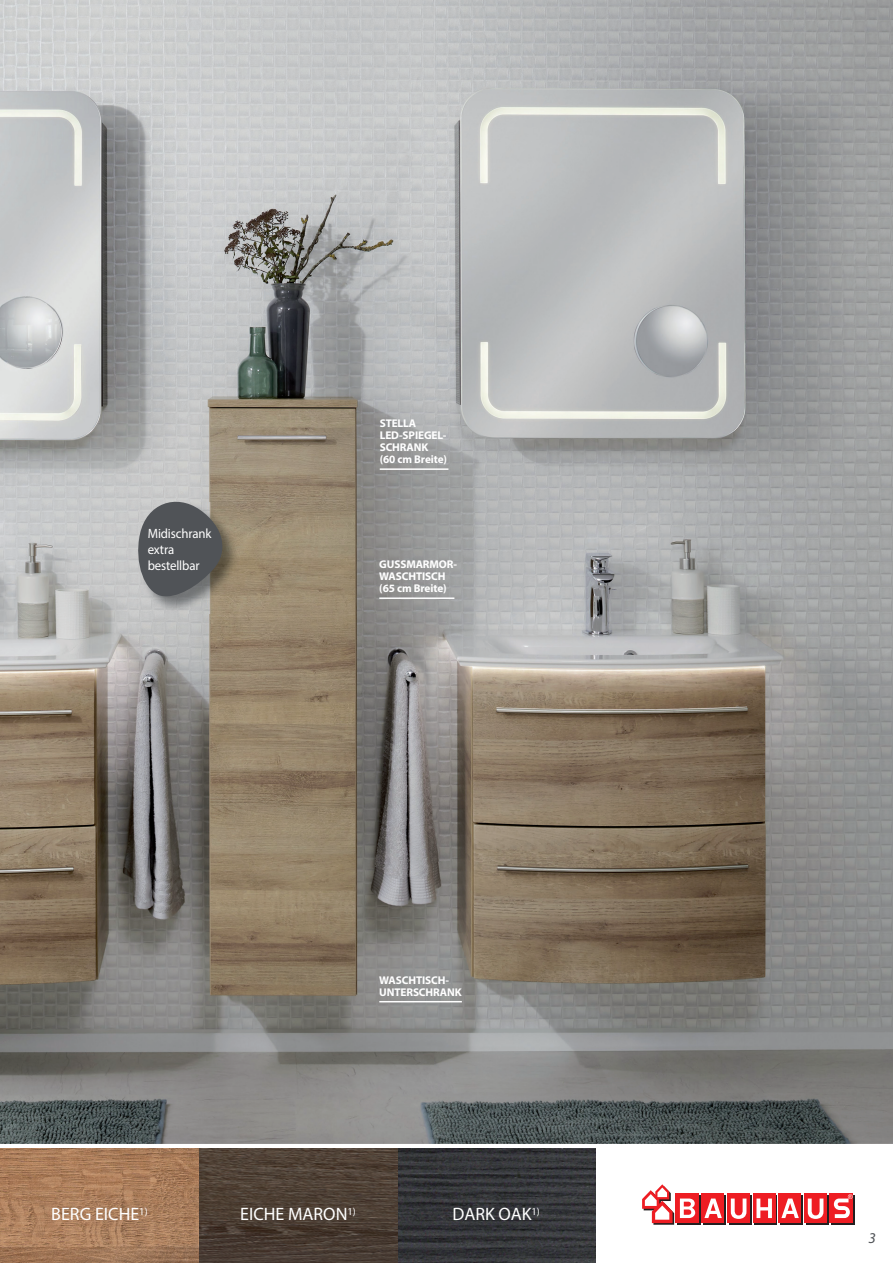
<style>
.page{position:relative;width:893px;height:1263px;background:#fff}
.page>*{position:absolute;margin:0;border:0;box-sizing:border-box;transform-origin:0 0}
.t1{font:18px "Myriad Pro";color:#fff}
.t2{font:italic 15px "Myriad Pro";color:#505357}
.t3{font:13.5px/16.2px "Myriad Pro";letter-spacing:-.01em;color:#fff;scale:.95 1}
.t4{font:700 11.25px/12px "Myriad Pro";letter-spacing:-.01em;color:#fff}
</style>
<div class="page">
<div style="left:703px;top:1195px;width:23px;height:30px;background:#231f20"></div>
<div style="left:831px;top:1195px;width:24px;height:30px;background:#231f20"></div>
<div style="left:754px;top:1195px;width:23px;height:30px;background:#231f20"></div>
<div style="left:780px;top:1195px;width:23px;height:30px;background:#231f20"></div>
<div style="left:677px;top:1195px;width:23px;height:30px;background:#231f20"></div>
<div style="left:729px;top:1195px;width:23px;height:30px;background:#231f20"></div>
<div style="left:806px;top:1195px;width:23px;height:30px;background:#231f20"></div>
<div style="left:701px;top:1194px;width:23px;height:29px;background:#ee1d23"></div>
<div style="left:830px;top:1194px;width:23px;height:29px;background:#ee1d23"></div>
<div style="left:753px;top:1194px;width:23px;height:29px;background:#ee1d23"></div>
<div style="left:675px;top:1194px;width:24px;height:29px;background:#ee1d23"></div>
<svg style="left:642px;top:1184px;width:32px;height:41px"></svg>
<svg style="left:756px;top:1198px;width:16px;height:20px"></svg>
<svg style="left:704px;top:1198px;width:18px;height:20px"></svg>
<div style="left:727px;top:1194px;width:23px;height:29px;background:#ee1d23"></div>
<svg style="left:731px;top:1198px;width:15px;height:21px"></svg>
<div style="left:804px;top:1194px;width:23px;height:29px;background:#ee1d23"></div>
<svg style="left:808px;top:1198px;width:15px;height:21px"></svg>
<svg style="left:680px;top:1198px;width:15px;height:20px"></svg>
<div style="left:778px;top:1194px;width:23px;height:29px;background:#ee1d23"></div>
<svg style="left:781px;top:1198px;width:18px;height:20px"></svg>
<svg style="left:834px;top:1194px;width:19px;height:24px"></svg>
<img style="left:1px;top:1148px;width:594px;height:115px">
<img style="left:0;top:1148px;width:1px;height:115px">
<img style="left:0;top:0;width:893px;height:1144px">
<hr style="left:380px;top:468px;width:68px;height:2px;background:#fff">
<hr style="left:379px;top:597px;width:75px;height:2px;background:#fff">
<hr style="left:379px;top:1001px;width:83px;height:1px;background:#fff">
<img style="left:138px;top:502px;width:101px;height:111px">
<svg style="left:138px;top:502px;width:84px;height:94px;background:#616364"></svg>
<p class="t3" style="left:148px;top:525px;width:69px">Midischrank extra bestellbar</p>
<p class="t4" style="left:380px;top:417px;width:69px">STELLA<br>LED-SPIEGEL-<br>SCHRANK<br>(60 cm Breite)</p>
<p class="t4" style="left:379px;top:558px;width:79px">GUSSMARMOR-<br>WASCHTISCH (65 cm Breite)</p>
<p class="t4" style="left:379px;top:973px;width:84px">WASCHTISCH-<br>UNTERSCHRANK</p>
<h1 class="t1" style="left:51px;top:1203px;width:98px">BERG EICHE<sup>1)</sup></h1>
<h1 class="t1" style="left:240px;top:1203px;width:117px">EICHE MARON<sup>1)</sup></h1>
<h1 class="t1" style="left:453px;top:1203px;width:89px">DARK OAK<sup>1)</sup></h1>
<h2 class="t2" style="left:869px;top:1229px;width:9px">3</h2>
</div>
